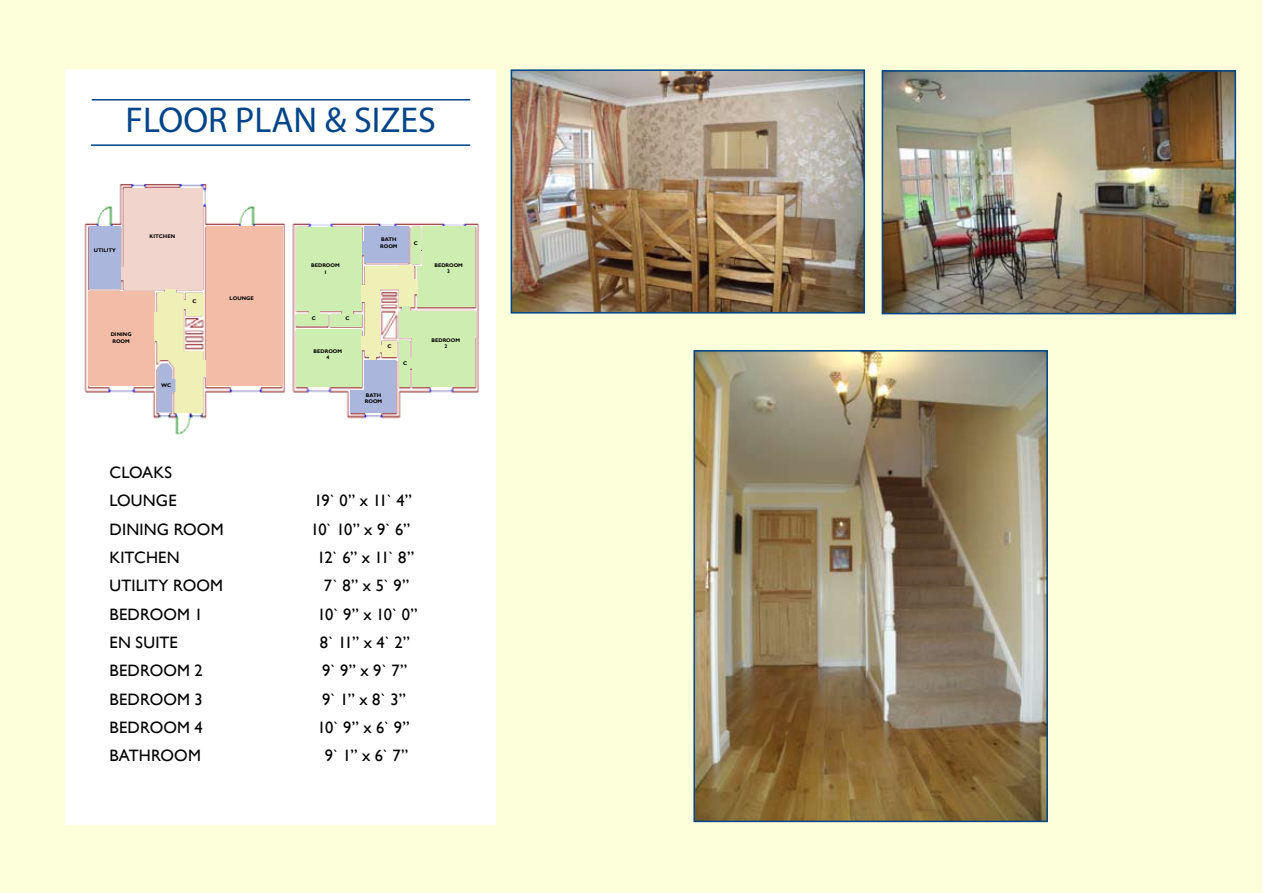
<style>
.page{position:relative;width:1263px;height:893px;background:#fff}
.page>*{position:absolute;margin:0;border:0;box-sizing:border-box;transform-origin:0 0}
.t1{font:36px "Myriad Pro";color:#004489}
.t2{font:16.5px/28.3px "Gill Sans";letter-spacing:.005em;color:#000}
.t3{font:700 5.25px/6.3px "Gill Sans";color:#000;text-align:center}
</style>
<div class="page">
<div style="left:0;top:0;width:1261px;height:893px;background:#fcffd9"></div>
<div style="left:65px;top:69px;width:431px;height:755px;background:#fff"></div>
<hr style="left:92px;top:99px;width:378px;height:2px;background:#004489">
<hr style="left:91px;top:144px;width:379px;height:2px;background:#004489">
<img style="left:696px;top:353px;width:349px;height:466px">
<div style="left:693px;top:350px;width:355px;height:472px;border:2px solid #004489"></div>
<img style="left:514px;top:72px;width:348px;height:239px">
<div style="left:511px;top:69px;width:354px;height:245px;border:2px solid #004489"></div>
<img style="left:885px;top:73px;width:348px;height:238px">
<div style="left:882px;top:70px;width:354px;height:244px;border:2px solid #004489"></div>
<img style="left:84px;top:184px;width:395px;height:251px">
<div style="left:89px;top:227px;width:32px;height:62px;background:#aab6dc"></div>
<div style="left:124px;top:188px;width:79px;height:101px;background:#f1d4cc"></div>
<div style="left:206px;top:227px;width:76px;height:159px;background:#f3bca7"></div>
<div style="left:88px;top:291px;width:67px;height:95px;background:#f3bca7"></div>
<div style="left:155px;top:312px;width:13px;height:29px;background:#eff0b6"></div>
<div style="left:165px;top:289px;width:11px;height:13px;background:#eff0b6"></div>
<svg style="left:157px;top:291px;width:47px;height:123px"></svg>
<div style="left:165px;top:380px;width:10px;height:12px;background:#aab6dc"></div>
<div style="left:164px;top:379px;width:11px;height:13px;border:1px solid #aab6dc"></div>
<div style="left:198px;top:360px;width:8px;height:16px;background:#eff0b6"></div>
<div style="left:121px;top:268px;width:7px;height:12px;background:#f1d4cc"></div>
<div style="left:296px;top:227px;width:66px;height:83px;background:#ceedb1"></div>
<div style="left:417px;top:266px;width:58px;height:41px;background:#ceedb1"></div>
<div style="left:422px;top:227px;width:53px;height:72px;background:#ceedb1"></div>
<div style="left:399px;top:311px;width:76px;height:26px;background:#ceedb1"></div>
<div style="left:412px;top:321px;width:63px;height:66px;background:#ceedb1"></div>
<div style="left:296px;top:330px;width:66px;height:57px;background:#ceedb1"></div>
<div style="left:296px;top:314px;width:32px;height:12px;background:#ceedb1"></div>
<div style="left:309px;top:307px;width:10px;height:12px;background:#ceedb1"></div>
<div style="left:331px;top:314px;width:31px;height:12px;background:#ceedb1"></div>
<div style="left:342px;top:308px;width:11px;height:14px;background:#ceedb1"></div>
<div style="left:365px;top:361px;width:31px;height:52px;background:#aab6dc"></div>
<div style="left:351px;top:391px;width:45px;height:22px;background:#aab6dc"></div>
<div style="left:399px;top:341px;width:10px;height:46px;background:#ceedb1"></div>
<div style="left:405px;top:358px;width:9px;height:10px;background:#ceedb1"></div>
<div style="left:365px;top:266px;width:15px;height:90px;background:#eff0b6"></div>
<div style="left:372px;top:266px;width:42px;height:23px;background:#eff0b6"></div>
<div style="left:399px;top:266px;width:15px;height:41px;background:#eff0b6"></div>
<div style="left:409px;top:279px;width:8px;height:15px;background:#eff0b6"></div>
<div style="left:362px;top:285px;width:10px;height:17px;background:#eff0b6"></div>
<div style="left:365px;top:227px;width:44px;height:36px;background:#aab6dc"></div>
<div style="left:362px;top:242px;width:11px;height:13px;background:#aab6dc"></div>
<div style="left:411px;top:227px;width:9px;height:37px;background:#ceedb1"></div>
<div style="left:415px;top:240px;width:13px;height:10px;background:#ceedb1"></div>
<div style="left:402px;top:307px;width:8px;height:8px;background:#ceedb1"></div>
<div style="left:382px;top:341px;width:14px;height:16px;background:#eff0b6"></div>
<svg style="left:380px;top:345px;width:2px;height:7px"></svg>
<div style="left:362px;top:337px;width:9px;height:13px;background:#eff0b6"></div>
<div style="left:369px;top:351px;width:6px;height:9px;background:#eff0b6"></div>
<h1 class="t1" style="left:125px;top:98px;width:312px">FLOOR PLAN &amp; SIZES</h1>
<p class="t3" style="left:94px;top:247px;width:24px">UTILITY</p>
<p class="t3" style="left:150px;top:233px;width:27px">KITCHEN</p>
<p class="t3" style="left:193px;top:298px;width:6px">C</p>
<p class="t3" style="left:230px;top:295px;width:26px">LOUNGE</p>
<p class="t3" style="left:311px;top:263px;width:30px">BEDROOM<br>1</p>
<p class="t3" style="left:312px;top:316px;width:6px">C</p>
<p class="t3" style="left:345px;top:315px;width:6px">C</p>
<p class="t3" style="left:380px;top:237px;width:19px;text-align:left">BATH<br>ROOM</p>
<p class="t3" style="left:414px;top:240px;width:6px">C</p>
<p class="t3" style="left:434px;top:262px;width:30px">BEDROOM<br>3</p>
<p class="t3" style="left:111px;top:332px;width:22px">DINING<br>ROOM</p>
<p class="t3" style="left:161px;top:382px;width:12px">WC</p>
<p class="t3" style="left:314px;top:348px;width:30px">BEDROOM<br>4</p>
<p class="t3" style="left:388px;top:343px;width:6px">C</p>
<p class="t3" style="left:365px;top:392px;width:19px;text-align:left">BATH<br>ROOM</p>
<p class="t3" style="left:403px;top:360px;width:6px">C</p>
<p class="t3" style="left:432px;top:337px;width:30px">BEDROOM<br>2</p>
<p class="t2" style="left:109px;top:459px;width:69px">CLOAKS<br>LOUNGE</p>
<p class="t2" style="left:314px;top:487px;width:99px">19` 0” x 11` 4”</p>
<p class="t2" style="left:109px;top:515px;width:116px">DINING ROOM</p>
<p class="t2" style="left:311px;top:515px;width:101px">10` 10” x 9` 6”</p>
<p class="t2" style="left:109px;top:544px;width:72px">KITCHEN</p>
<p class="t2" style="left:317px;top:544px;width:98px">12` 6” x 11` 8”</p>
<p class="t2" style="left:109px;top:572px;width:115px">UTILITY ROOM</p>
<p class="t2" style="left:324px;top:572px;width:87px">7` 8” x 5` 9”</p>
<p class="t2" style="left:109px;top:600px;width:95px">BEDROOM 1</p>
<p class="t2" style="left:318px;top:600px;width:102px">10` 9” x 10` 0”</p>
<p class="t2" style="left:109px;top:628px;width:70px">EN SUITE</p>
<p class="t2" style="left:320px;top:628px;width:92px">8` 11” x 4` 2”</p>
<p class="t2" style="left:109px;top:657px;width:95px">BEDROOM 2</p>
<p class="t2" style="left:322px;top:657px;width:87px">9` 9” x 9` 7”</p>
<p class="t2" style="left:109px;top:685px;width:95px">BEDROOM 3</p>
<p class="t2" style="left:322px;top:685px;width:85px">9` 1” x 8` 3”</p>
<p class="t2" style="left:109px;top:713px;width:95px">BEDROOM 4</p>
<p class="t2" style="left:318px;top:713px;width:94px">10` 9” x 6` 9”</p>
<p class="t2" style="left:109px;top:742px;width:93px">BATHROOM</p>
<p class="t2" style="left:325px;top:742px;width:85px">9` 1” x 6` 7”</p>
</div>
